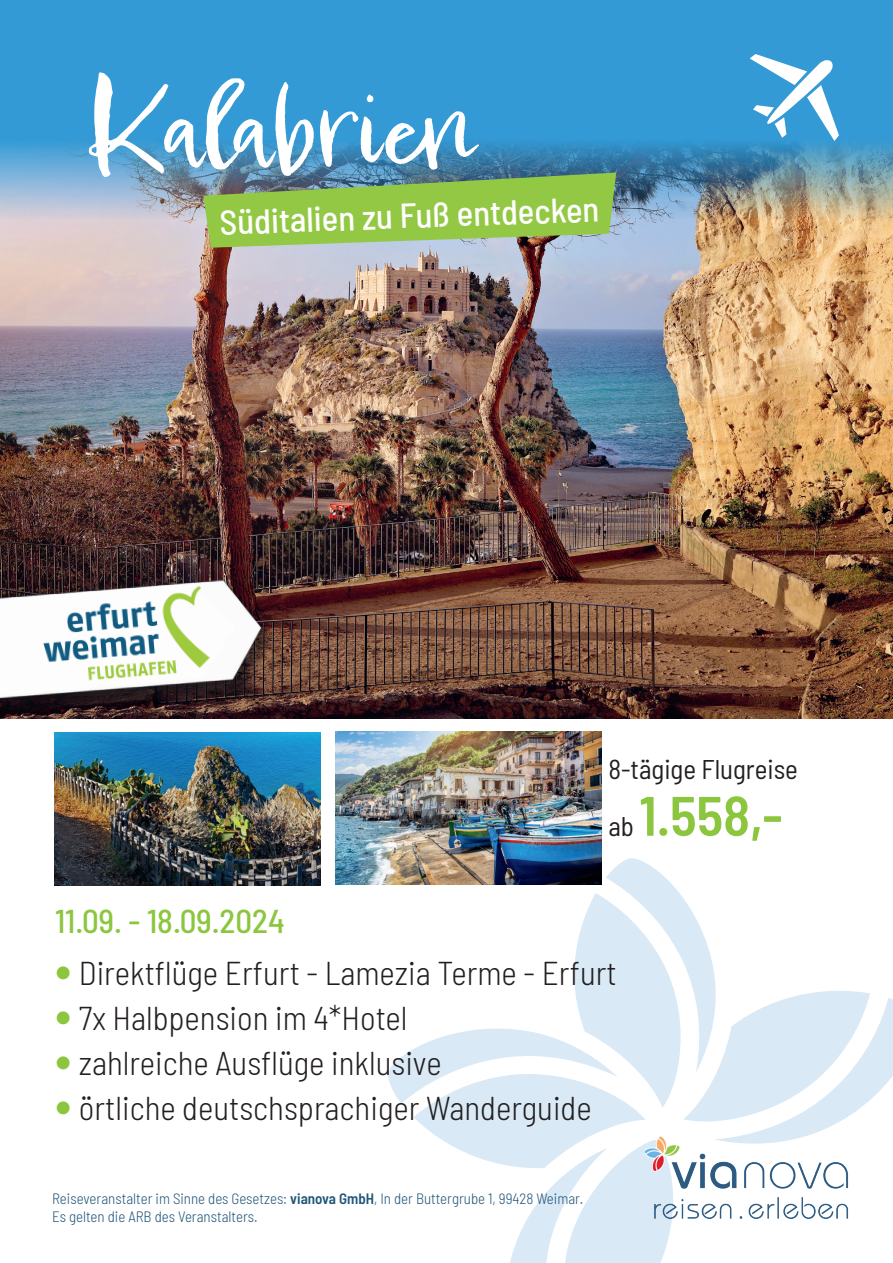
<style>
.page{position:relative;width:893px;height:1263px;background:#fff}
.page>*{position:absolute;margin:0;border:0;box-sizing:border-box;transform-origin:0 0}
.t1{font:108px "Epicursive Script";color:#fff}
.t2{font:600 semi-condensed 55.5px "Barlow";color:#8bc63e}
.t3{font:500 semi-condensed 34.5px "Barlow";color:#fff}
.t4{font:300 semi-condensed 33px/45px "Barlow";color:#231f20}
.t5{font:500 semi-condensed 33px "Barlow";color:#8bc63e}
.t6{font:semi-condensed 27px "Barlow";color:#231f20}
.t7{font:300 semi-condensed 15px/18px "Barlow";color:#205578}
.s1{font-weight:400;font-size:27px;color:#231f20}
.s2{font-weight:600}
</style>
<div class="page">
<svg style="left:388px;top:858px;width:505px;height:405px"></svg>
<img style="left:0;top:219px;width:893px;height:499px">
<img style="left:54px;top:732px;width:266px;height:153px">
<img style="left:335px;top:731px;width:267px;height:154px">
<svg style="left:0;top:0;width:893px;height:219px;background:#4299cb"></svg>
<svg style="left:203px;top:173px;width:413px;height:75px;background:#8db95d"></svg>
<svg style="left:750px;top:54px;width:89px;height:87px"></svg>
<img style="left:645px;top:1134px;width:214px;height:86px">
<img style="left:0;top:563px;width:282px;height:192px">
<h1 class="t1" style="left:87px;top:60px;width:394px">Kalabrien</h1>
<p class="t3" style="left:219px;top:197px;width:381px;rotate:-2deg">Süditalien zu Fuß entdecken</p>
<p class="t5" style="left:55px;top:898px;width:231px">11.09. - 18.09.2024</p>
<p class="t6" style="left:608px;top:750px;width:191px">8-tägige Flugreise</p>
<h2 class="t2" style="left:608px;top:776px;width:176px"><span class="s1">ab</span> 1.558,-</h2>
<p class="t4" style="left:79px;top:948px;width:539px">Direktflüge Erfurt - Lamezia Terme - Erfurt 7x Halbpension im 4*Hotel<br>zahlreiche Ausflüge inklusive<br>örtliche deutschsprachiger Wanderguide</p>
<p class="t7" style="left:52px;top:1188px;width:533px">Reiseveranstalter im Sinne des Gesetzes: <span class="s2">vianova GmbH</span>, In der Buttergrube 1, 99428 Weimar.<br>Es gelten die ARB des Veranstalters.</p>
</div>
